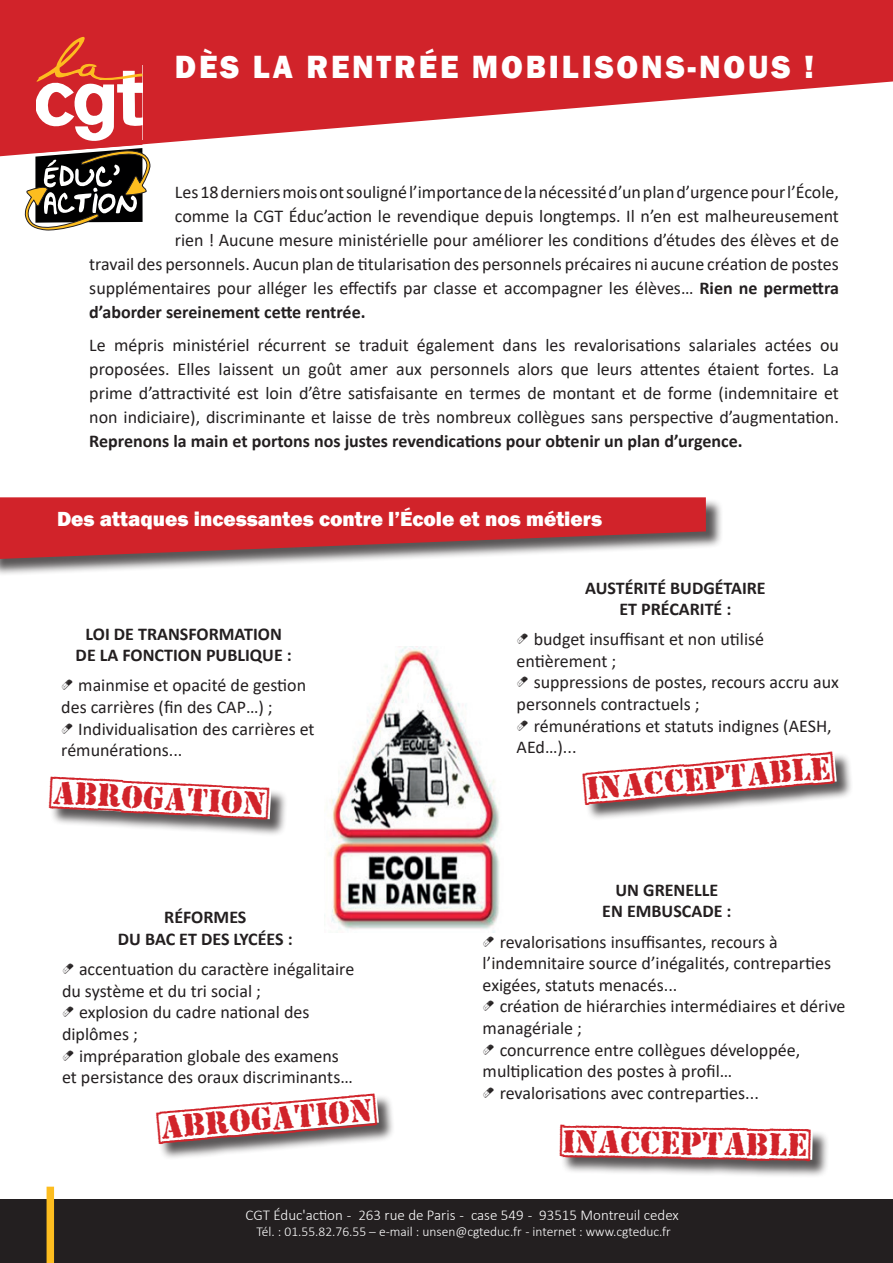
<style>
.page{position:relative;width:893px;height:1263px;background:#fff}
.page>*{position:absolute;margin:0;border:0;box-sizing:border-box;transform-origin:0 0}
.t1{font:33px "Top Secret";color:#d1232a}
.t2{font:800 33px "Franklin Gothic";letter-spacing:.09em;color:#fff;scale:.95 1}
.t3{font:800 21px "Franklin Gothic";color:#fff}
.t4{font:18px/21.6px "Calibri";color:#231f20}
.t5{font:700 18px/21.6px "Calibri";color:#231f20;text-align:center}
.t6{font:300 15px "Calibri";color:#fff}
.t7{font:300 13.5px "Calibri";color:#fff}
.s1{font-weight:700}
.s2{font-family:"Sketch Iconsbold"}
</style>
<div class="page">
<img style="left:324px;top:646px;width:176px;height:286px">
<svg style="left:0;top:0;width:893px;height:156px;fill:#d1232a"></svg>
<div style="left:0;top:1199px;width:893px;height:64px;background:#231f20"></div>
<div style="left:47px;top:1187px;width:7px;height:76px;background:#fdbd1f"></div>
<div style="left:0;top:498px;width:723px;height:78px;background:#231f20;opacity:.75"></div>
<svg style="left:0;top:497px;width:706px;height:62px;background:#c64045"></svg>
<svg style="left:25px;top:4px;width:126px;height:227px"></svg>
<div style="left:157px;top:1094px;width:239px;height:66px;background:#231f20;opacity:.75"></div>
<svg style="left:157px;top:1094px;width:222px;height:48px"></svg>
<div style="left:50px;top:777px;width:238px;height:60px;background:#231f20;opacity:.75"></div>
<svg style="left:50px;top:777px;width:221px;height:42px"></svg>
<div style="left:583px;top:752px;width:270px;height:69px;background:#231f20;opacity:.75"></div>
<svg style="left:583px;top:752px;width:254px;height:51px"></svg>
<div style="left:561px;top:1126px;width:269px;height:52px;background:#231f20;opacity:.75"></div>
<svg style="left:561px;top:1126px;width:252px;height:34px"></svg>
<h1 class="t2" style="left:175px;top:46px;width:674px">DÈS LA RENTRÉE MOBILISONS-NOUS !</h1>
<p class="t4" style="left:175px;top:181px;width:666px">Les 18 derniers mois ont souligné l’importance de la nécessité d’un plan d’urgence pour l’École,</p>
<p class="t4" style="left:175px;top:205px;width:666px">comme la CGT Éduc’action le revendique depuis longtemps. Il n’en est malheureusement</p>
<p class="t4" style="left:175px;top:229px;width:666px">rien ! Aucune mesure ministérielle pour améliorer les conditions d’études des élèves et de</p>
<p class="t4" style="left:89px;top:253px;width:751px">travail des personnels. Aucun plan de titularisation des personnels précaires ni aucune création de postes</p>
<p class="t4" style="left:89px;top:277px;width:751px">supplémentaires pour alléger les effectifs par classe et accompagner les élèves… <span class="s1">Rien ne permettra</span></p>
<p class="t5" style="left:89px;top:301px;width:278px">d’aborder sereinement cette rentrée.</p>
<p class="t4" style="left:89px;top:333px;width:751px;line-height:24px;text-align:justify">Le mépris ministériel récurrent se traduit également dans les revalorisations salariales actées ou proposées. Elles laissent un goût amer aux personnels alors que leurs attentes étaient fortes. La prime d’attractivité est loin d’être satisfaisante en termes de montant et de forme (indemnitaire et non indiciaire), discriminante et laisse de très nombreux collègues sans perspective d’augmentation.</p>
<p class="t5" style="left:89px;top:430px;width:655px">Reprenons la main et portons nos justes revendications pour obtenir un plan d’urgence.</p>
<p class="t3" style="left:57px;top:505px;width:547px">Des attaques incessantes contre l’École et nos métiers</p>
<p class="t5" style="left:76px;top:623px;width:218px">LOI DE TRANSFORMATION<br>DE LA FONCTION PUBLIQUE :</p>
<p class="t4" style="left:61px;top:674px;width:255px"><span class="s2">J</span> mainmise et opacité de gestion des carrières (fin des CAP…) ;<br><span class="s2">J</span> Individualisation des carrières et rémunérations...</p>
<h1 class="t1" style="left:51px;top:775px;width:222px;rotate:3deg">[ABROGATION]</h1>
<p class="t5" style="left:118px;top:906px;width:176px">RÉFORMES<br>DU BAC ET DES LYCÉES :</p>
<p class="t4" style="left:62px;top:958px;width:294px"><span class="s2">J</span> accentuation du caractère inégalitaire du système et du tri social ;<br><span class="s2">J</span> explosion du cadre national des diplômes ;<br><span class="s2">J</span> impréparation globale des examens et persistance des oraux discriminants…</p>
<h1 class="t1" style="left:156px;top:1111px;width:222px;rotate:-5deg">[ABROGATION]</h1>
<p class="t5" style="left:585px;top:576px;width:182px">AUSTÉRITÉ BUDGÉTAIRE<br>ET PRÉCARITÉ :</p>
<p class="t4" style="left:517px;top:628px;width:324px"><span class="s2">J</span> budget insuffisant et non utilisé entièrement ;<br><span class="s2">J</span> suppressions de postes, recours accru aux personnels contractuels ;<br><span class="s2">J</span> rémunérations et statuts indignes (AESH,<br>AEd…)...</p>
<h1 class="t1" style="left:582px;top:772px;width:254px;rotate:-5deg">[INACCEPTABLE]</h1>
<p class="t5" style="left:602px;top:879px;width:131px">UN GRENELLE<br>EN EMBUSCADE :</p>
<p class="t4" style="left:483px;top:930px;width:364px"><span class="s2">J</span> revalorisations insuffisantes, recours à l’indemnitaire source d’inégalités, contreparties exigées, statuts menacés...<br><span class="s2">J</span> création de hiérarchies intermédiaires et dérive managériale ;<br><span class="s2">J</span> concurrence entre collègues développée, multiplication des postes à profil…<br><span class="s2">J</span> revalorisations avec contreparties...</p>
<h1 class="t1" style="left:560px;top:1123px;width:254px;rotate:1deg">[INACCEPTABLE]</h1>
<p class="t6" style="left:246px;top:1206px;width:435px">CGT Éduc'action - 263 rue de Paris - case 549 - 93515 Montreuil cedex</p>
<p class="t7" style="left:257px;top:1223px;width:416px">Tél. : 01.55.82.76.55 – e-mail : unsen@cgteduc.fr - internet : www.cgteduc.fr</p>
</div>
